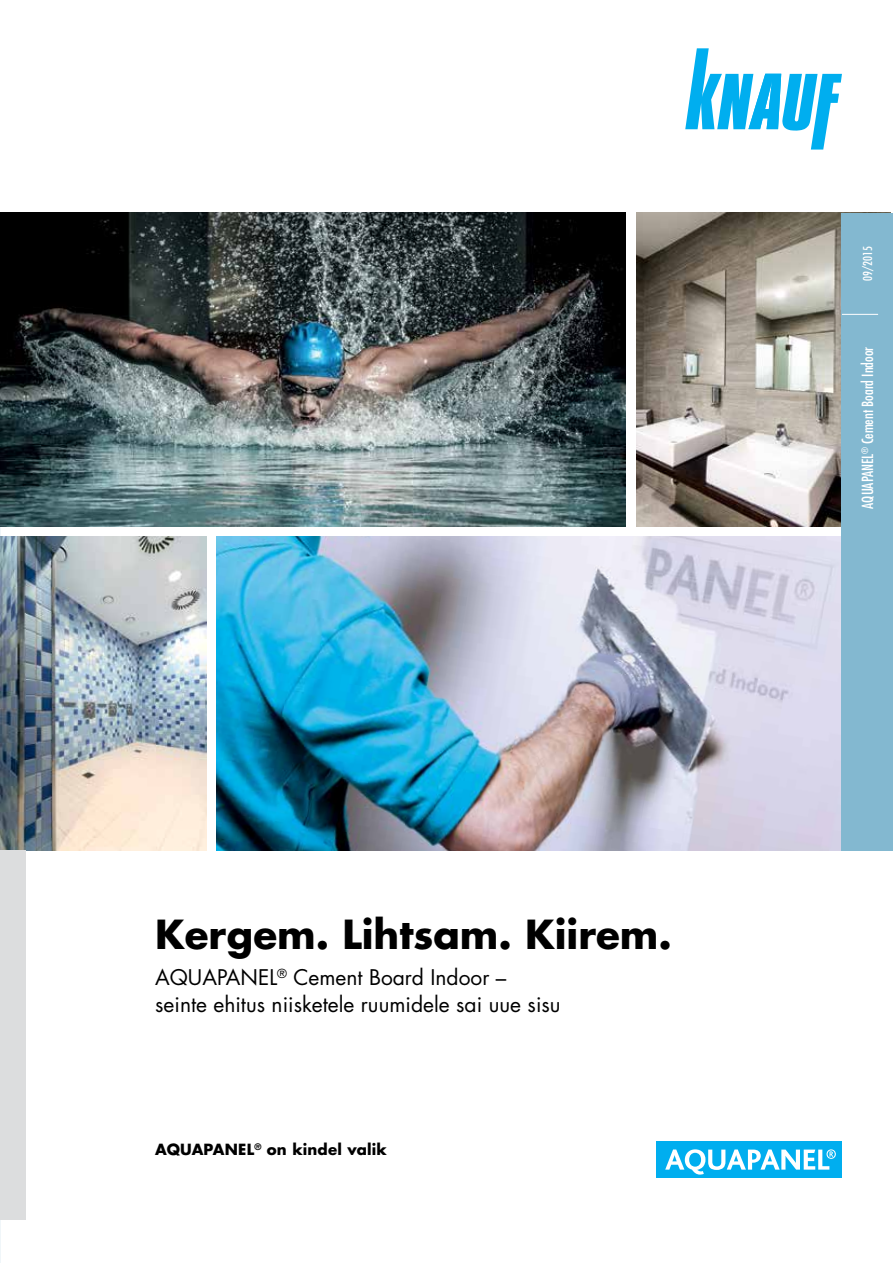
<style>
.page{position:relative;width:893px;height:1263px;background:#fff}
.page>*{position:absolute;margin:0;border:0;box-sizing:border-box;transform-origin:0 0}
.t1{font:700 39px "Futura Std";color:#000}
.t2{font:21px/27px "Futura Std";color:#000}
.t3{font:500 condensed 15px "Futura LT Pro";color:#fff}
.t4{font:700 15px "Futura Std";letter-spacing:.01em;color:#000}
.t5{font:500 condensed 12px "Futura LT Pro";color:#fff}
</style>
<div class="page">
<img style="left:636px;top:213px;width:206px;height:313px">
<img style="left:217px;top:537px;width:625px;height:313px">
<img style="left:0;top:213px;width:626px;height:313px">
<svg style="left:685px;top:48px;width:157px;height:102px"></svg>
<div style="left:656px;top:1141px;width:186px;height:37px;background:#00aeef"></div>
<svg style="left:665px;top:1149px;width:171px;height:25px"></svg>
<img style="left:0;top:537px;width:206px;height:313px">
<div style="left:842px;top:213px;width:51px;height:637px;background:#83b8d0"></div>
<hr style="left:842px;top:314px;width:36px;height:1px;background:#fff">
<div style="left:0;top:850px;width:26px;height:370px;background:#dcddde"></div>
<h1 class="t1" style="left:155px;top:908px;width:518px">Kergem. Lihtsam. Kiirem.</h1>
<p class="t2" style="left:155px;top:963px;width:407px">AQUAPANEL<sup>®</sup> Cement Board Indoor – seinte ehitus niisketele ruumidele sai uue sisu</p>
<p class="t4" style="left:155px;top:1139px;width:233px">AQUAPANEL<sup>®</sup> on kindel valik</p>
<p class="t5" style="left:859px;top:281px;width:36px;rotate:-90deg">09/2015</p>
<p class="t3" style="left:857px;top:509px;width:164px;rotate:-90deg">AQUAPANEL<sup>®</sup> Cement Board Indoor</p>
</div>
